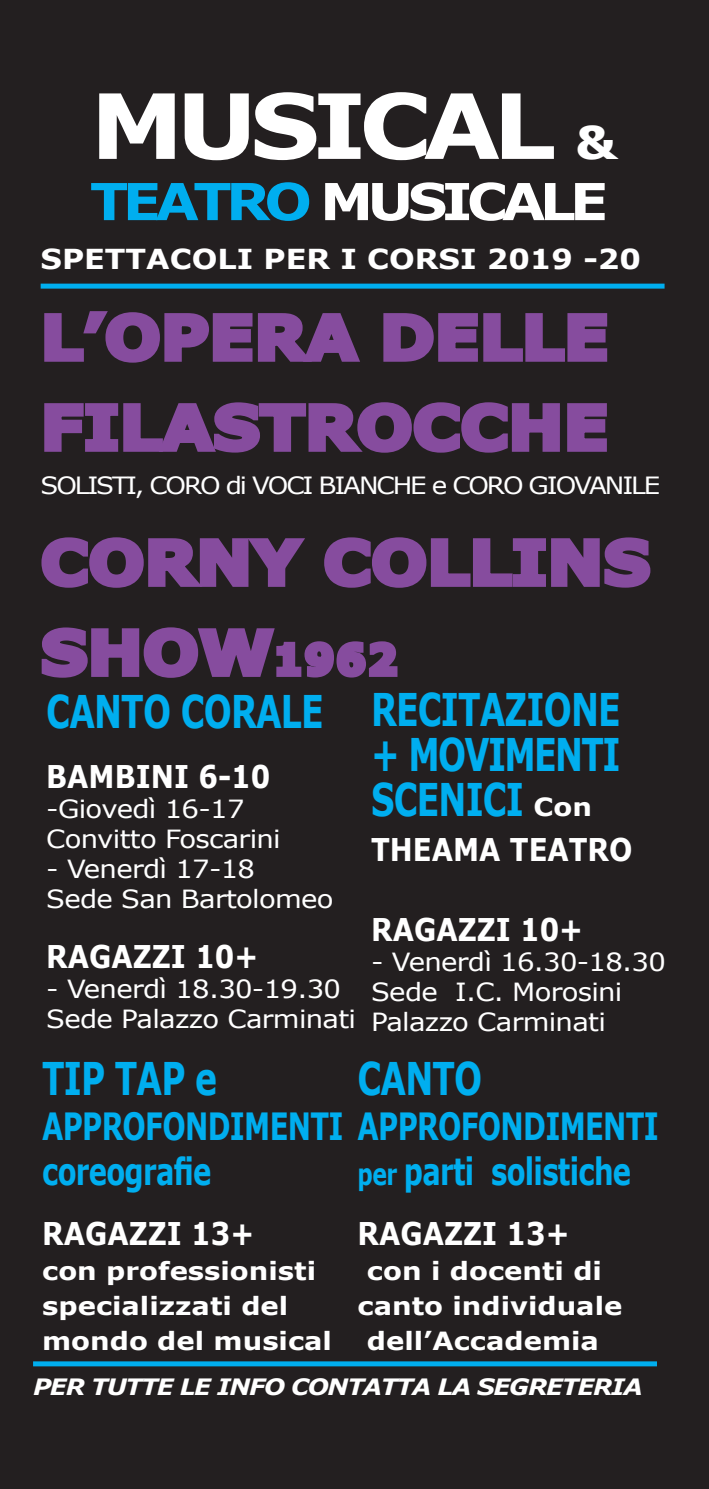
<style>
.page{position:relative;width:709px;height:1489px;background:#fff}
.page>*{position:absolute;margin:0;border:0;box-sizing:border-box;transform-origin:0 0}
.t1{font:700 90px "Verdana";letter-spacing:-.075em;color:#fff;scale:1.1 1}
.t2{font:700 60px/90px "Verdana";color:#864c9e;scale:1.1 1}
.t3{font:700 51px "Verdana";letter-spacing:-.1em;color:#fff;scale:1.1 1}
.t4{font:700 45px/45px "Verdana";letter-spacing:-.025em;color:#00aeef;text-align:justify;scale:.73 1}
.t5{font:700 37.5px/45px "Verdana";letter-spacing:-.025em;color:#00aeef;scale:.73 1}
.t6{font:700 31.25px "Verdana";color:#fff;scale:.88 1}
.t7{font:700 27.5px "Verdana";color:#fff;scale:1.1 1}
.t8{font:25px/30px "Verdana";letter-spacing:-.025em;color:#fff;scale:1.1 1}
.t9{font:700 25px/35px "Verdana";color:#fff;scale:1.1 1}
.t10{font:23.75px "Verdana";letter-spacing:-.08em;color:#fff;scale:1.1 1}
.t11{font:italic 700 22.5px "Verdana";letter-spacing:-.05em;color:#fff;scale:1.1 1}
.s1{font-size:45px}
.s2{color:#00aeef}
.s3{font-size:41.25px}
.s4{font-size:25px;color:#fff}
.s5{font-size:30px}
</style>
<div class="page">
<div style="left:0;top:0;width:709px;height:1488px;background:#231f20"></div>
<svg style="left:44px;top:311px;width:316px;height:52px"></svg>
<svg style="left:383px;top:313px;width:225px;height:49px"></svg>
<svg style="left:44px;top:402px;width:563px;height:51px"></svg>
<svg style="left:41px;top:537px;width:264px;height:51px"></svg>
<svg style="left:324px;top:537px;width:327px;height:51px"></svg>
<svg style="left:41px;top:627px;width:357px;height:51px"></svg>
<div style="left:33px;top:1361px;width:624px;height:5px;background:#00aeef"></div>
<div style="left:41px;top:283px;width:623px;height:5px;background:#00aeef"></div>
<h1 class="t1" style="left:90px;top:69px;width:481px">MUSICAL <span class="s1">&amp;</span></h1>
<h3 class="t3" style="left:90px;top:169px;width:472px"><span class="s2">TEATRO</span> MUSICALE</h3>
<p class="t7" style="left:41px;top:242px;width:547px">SPETTACOLI PER I CORSI 2019 -20</p>
<h2 class="t2" style="left:41px;top:290px;width:518px">L’OPERA DELLE<br>FILASTROCCHE</h2>
<p class="t10" style="left:41px;top:470px;width:565px">SOLISTI, CORO di VOCI BIANCHE e CORO GIOVANILE</p>
<h2 class="t2" style="left:41px;top:515px;width:555px">CORNY COLLINS<br>SHOW<span class="s3">1962</span></h2>
<h3 class="t4" style="left:46px;top:688px;width:381px">CANTO CORALE</h3>
<p class="t6" style="left:46px;top:757px;width:256px">BAMBINI 6-10</p>
<p class="t8" style="left:46px;top:793px;width:215px">-Giovedì 16-17<br>Convitto Foscarini</p>
<p class="t8" style="left:46px;top:853px;width:263px">- Venerdì 17-18<br>Sede San Bartolomeo</p>
<p class="t6" style="left:46px;top:937px;width:242px">RAGAZZI 10+</p>
<p class="t8" style="left:46px;top:973px;width:283px">- Venerdì 18.30-19.30<br>Sede Palazzo Carminati</p>
<h3 class="t4" style="left:371px;top:685px;width:343px">RECITAZIONE + MOVIMENTI SCENICI <span class="s4">Con</span></h3>
<p class="t6" style="left:371px;top:829px;width:298px">THEAMA TEATRO</p>
<p class="t6" style="left:371px;top:909px;width:242px">RAGAZZI 10+</p>
<p class="t8" style="left:371px;top:946px;width:269px">- Venerdì 16.30-18.30<br>Sede I.C. Morosini<br>Palazzo Carminati</p>
<h3 class="t4" style="left:357px;top:1054px;width:172px">CANTO</h3>
<h3 class="t4" style="left:42px;top:1054px;width:241px">TIP TAP e</h3>
<h3 class="t5" style="left:42px;top:1102px;width:846px">APPROFONDIMENTI APPROFONDIMENTI coreografie</h3>
<p class="t6" style="left:42px;top:1213px;width:242px">RAGAZZI 13+</p>
<p class="t9" style="left:42px;top:1252px;width:265px">con professionisti specializzati del mondo del musical</p>
<h3 class="t5" style="left:357px;top:1147px;width:376px"><span class="s5">per</span> parti solistiche</h3>
<p class="t6" style="left:357px;top:1213px;width:242px">RAGAZZI 13+</p>
<p class="t9" style="left:357px;top:1252px;width:242px;text-align:center">con i docenti di canto individuale dell’Accademia</p>
<p class="t11" style="left:33px;top:1372px;width:556px">PER TUTTE LE INFO CONTATTA LA SEGRETERIA</p>
</div>
